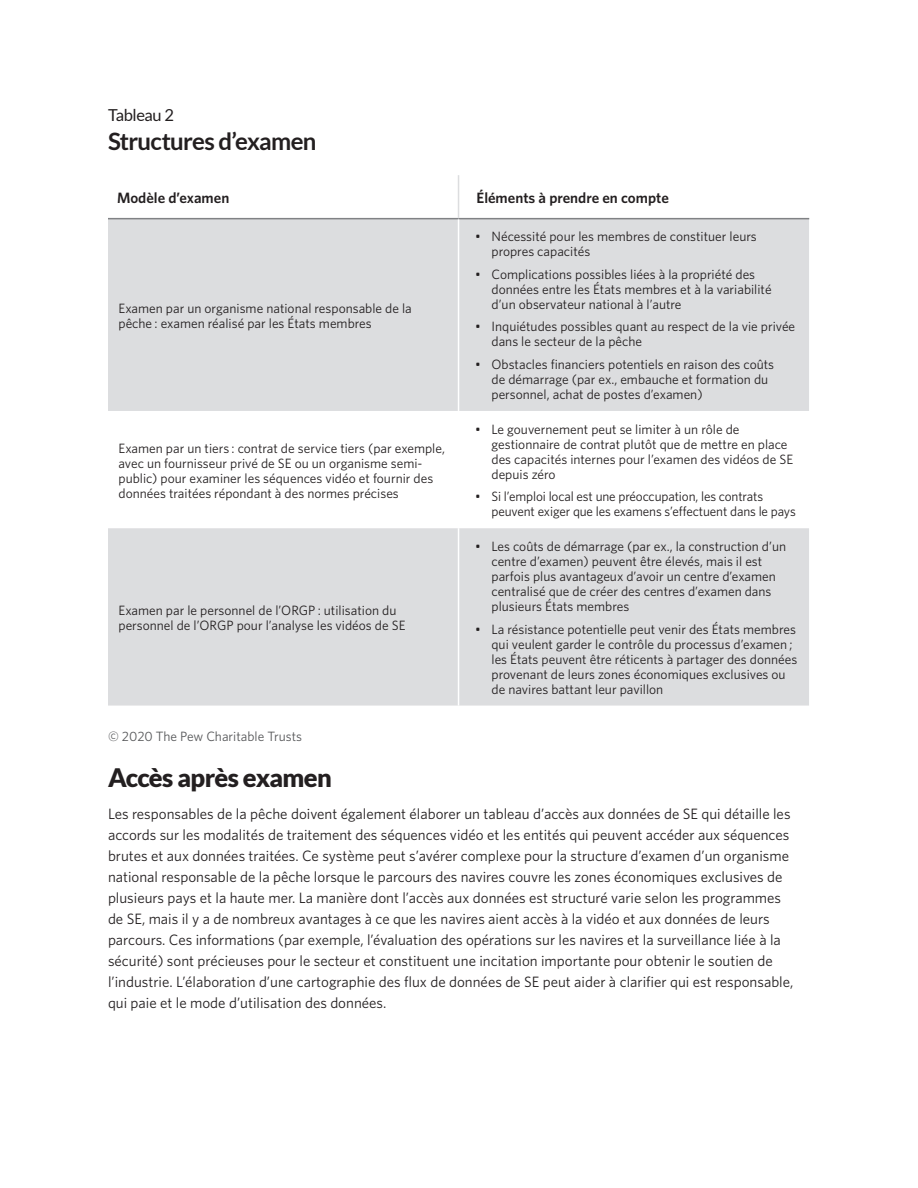
<style>
.page{position:relative;width:918px;height:1188px;background:#fff}
.page>*{position:absolute;margin:0;border:0;box-sizing:border-box;transform-origin:0 0}
.t1{font:900 25.5px "Lato";letter-spacing:-.025em;color:#231f20}
.HED{font:700 24px "Lato";letter-spacing:-.03em;color:#231f20}
.Figure{font:16.5px "Lato";letter-spacing:-.025em;color:#231f20}
.Body{font:15px/21px "Whitney";color:#231f20}
.Table-H1__center{font:600 15px "Whitney";color:#231f20}
.Table-Body{font:13.5px/15px "Whitney";color:#231f20}
.Source{font:13.5px "Whitney";color:#57585a}
</style>
<div class="page">
<svg style="left:108px;top:219px;width:701px;height:487px;fill:#dcdddf"></svg>
<hr style="left:108px;top:218px;width:351px;height:1px;background:#808285">
<hr style="left:459px;top:218px;width:350px;height:1px;background:#808285">
<hr style="left:458px;top:219px;width:1px;height:192px;background:#fff">
<hr style="left:458px;top:411px;width:1px;height:117px;background:#fff">
<hr style="left:458px;top:528px;width:1px;height:178px;background:#fff">
<hr style="left:458px;top:175px;width:1px;height:43px;background:#dcdddf">
<p class="Figure" style="left:108px;top:106px;width:67px">Tableau 2</p>
<p class="HED" style="left:108px;top:127px;width:210px">Structures d’examen</p>
<p class="Table-H1__center" style="left:117px;top:188px;width:114px">Modèle d’examen</p>
<p class="Table-H1__center" style="left:477px;top:188px;width:194px">Éléments à prendre en compte</p>
<p class="Table-Body" style="left:118px;top:300px;width:295px">Examen par un organisme national responsable de la pêche : examen réalisé par les États membres</p>
<p class="Table-Body" style="left:118px;top:440px;width:328px">Examen par un tiers : contrat de service tiers (par exemple, avec un fournisseur privé de SE ou un organisme semi&shy;public) pour examiner les séquences vidéo et fournir des données traitées répondant à des normes précises</p>
<p class="Table-Body" style="left:118px;top:602px;width:289px">Examen par le personnel de l’ORGP : utilisation du personnel de l’ORGP pour l’analyse les vidéos de SE</p>
<p class="Source" style="left:108px;top:727px;width:196px">© 2020 The Pew Charitable Trusts</p>
<p class="Table-Body" style="left:492px;top:229px;width:267px;text-indent:-16px">• Nécessité pour les membres de constituer leurs propres capacités</p>
<p class="Table-Body" style="left:492px;top:266px;width:282px;text-indent:-16px">• Complications possibles liées à la propriété des données entre les États membres et à la variabilité d’un observateur national à l’autre</p>
<p class="Table-Body" style="left:492px;top:319px;width:305px;text-indent:-16px">• Inquiétudes possibles quant au respect de la vie privée dans le secteur de la pêche</p>
<p class="Table-Body" style="left:492px;top:356px;width:284px;text-indent:-16px">• Obstacles financiers potentiels en raison des coûts de démarrage (par ex., embauche et formation du personnel, achat de postes d’examen)</p>
<p class="Table-Body" style="left:492px;top:421px;width:303px;text-indent:-16px">• Le gouvernement peut se limiter à un rôle de gestionnaire de contrat plutôt que de mettre en place des capacités internes pour l’examen des vidéos de SE depuis zéro</p>
<p class="Table-Body" style="left:492px;top:489px;width:306px;text-indent:-16px">• Si l’emploi local est une préoccupation, les contrats peuvent exiger que les examens s’effectuent dans le pays</p>
<p class="Table-Body" style="left:492px;top:539px;width:296px;text-indent:-16px">• Les coûts de démarrage (par ex., la construction d’un centre d’examen) peuvent être élevés, mais il est parfois plus avantageux d’avoir un centre d’examen centralisé que de créer des centres d’examen dans plusieurs États membres</p>
<p class="Table-Body" style="left:492px;top:621px;width:307px;text-indent:-16px">• La résistance potentielle peut venir des États membres qui veulent garder le contrôle du processus d’examen ; les États peuvent être réticents à partager des données provenant de leurs zones économiques exclusives ou de navires battant leur pavillon</p>
<h1 class="t1" style="left:108px;top:763px;width:225px">Accès après examen</h1>
<p class="Body" style="left:108px;top:802px;width:687px">Les responsables de la pêche doivent également élaborer un tableau d’accès aux données de SE qui détaille les accords sur les modalités de traitement des séquences vidéo et les entités qui peuvent accéder aux séquences brutes et aux données traitées. Ce système peut s’avérer complexe pour la structure d’examen d’un organisme national responsable de la pêche lorsque le parcours des navires couvre les zones économiques exclusives de plusieurs pays et la haute mer. La manière dont l’accès aux données est structuré varie selon les programmes de SE, mais il y a de nombreux avantages à ce que les navires aient accès à la vidéo et aux données de leurs parcours. Ces informations (par exemple, l’évaluation des opérations sur les navires et la surveillance liée à la sécurité) sont précieuses pour le secteur et constituent une incitation importante pour obtenir le soutien de l’industrie. L’élaboration d’une cartographie des flux de données de SE peut aider à clarifier qui est responsable, qui paie et le mode d’utilisation des données.</p>
</div>
